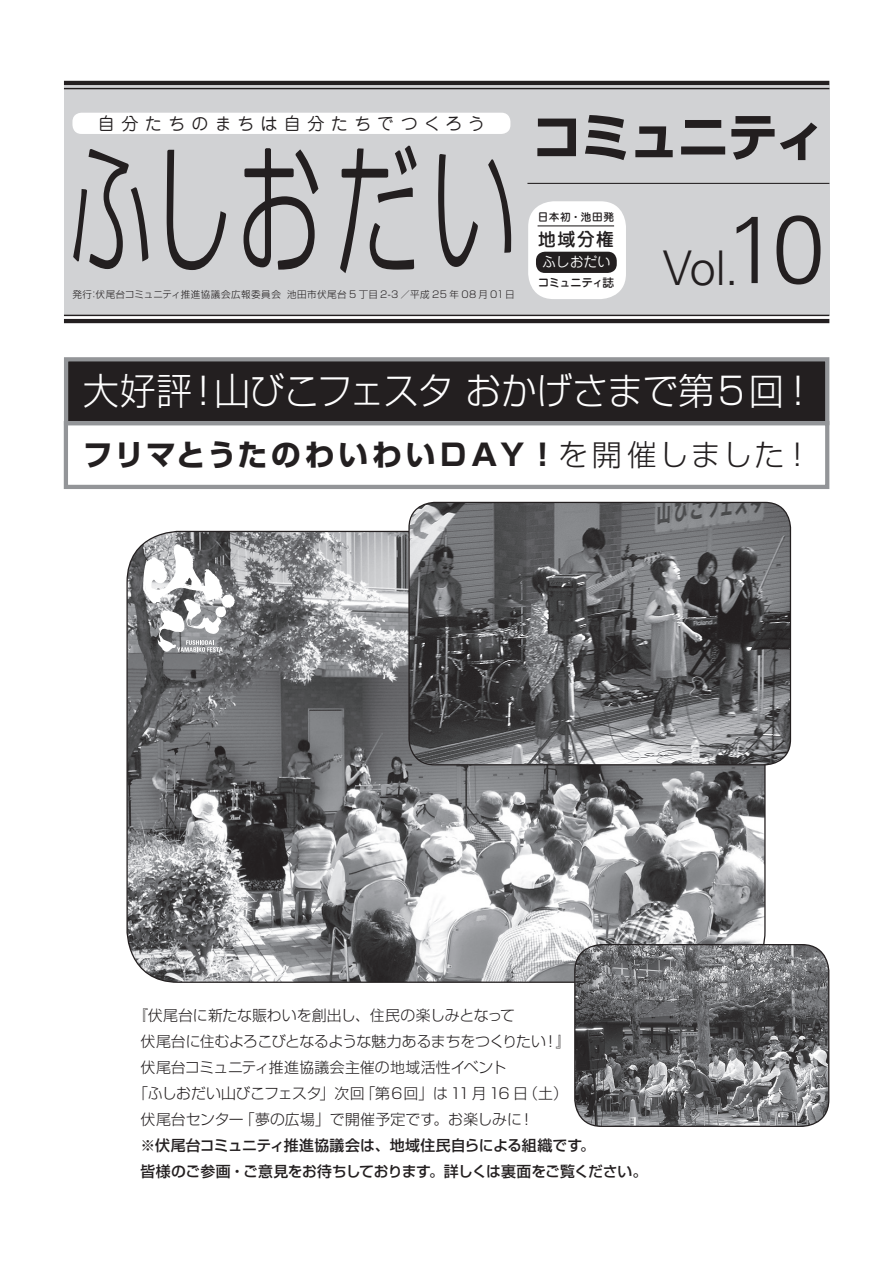
<style>
.page{position:relative;width:893px;height:1263px;background:#fff}
.page>*{position:absolute;margin:0;border:0;box-sizing:border-box;transform-origin:0 0}
.t1{font:700 51px "Shin Go Pro";letter-spacing:-.045em;color:#231f20}
.t2{font:300 47.85px "Univers";color:#231f20}
.t3{font:300 37.2px "Shin Go Pro";letter-spacing:-.01em;color:#fff;scale:.96 1}
.t4{font:700 29.7px "Shin Go Pro";letter-spacing:.065em;color:#231f20}
.t5{font:500 18px "Jun 34 Pro";color:#231f20}
.t6{font:16.95px "Jun 201 Pro";letter-spacing:.365em;color:#231f20}
.t7{font:300 14.85px "Shin Go Pro";letter-spacing:-.005em;color:#231f20}
.t8{font:500 14.85px/26.1px "Shin Go Pro";letter-spacing:-.01em;color:#231f20}
.t9{font:300 14.85px "Shin Go Pro";letter-spacing:-.03em;color:#231f20}
.t10{font:13.8px "Jun 201 Pro";color:#fff}
.t11{font:500 11.7px "Jun 34 Pro";letter-spacing:-.075em;color:#231f20}
.t12{font:500 10.65px "Jun 34 Pro";letter-spacing:.075em;color:#231f20}
.t13{font:300 9.6px "Shin Go Pro";letter-spacing:.035em;color:#231f20}
.s1{font-size:95.7px}
.s2{font-weight:300}
</style>
<div class="page">
<div style="left:64px;top:85px;width:765px;height:230px;background:#d1d2d4"></div>
<hr style="left:64px;top:81px;width:765px;height:4px;background:#231f20">
<hr style="left:64px;top:88px;width:765px;height:1px;background:#231f20">
<hr style="left:64px;top:315px;width:765px;height:1px;background:#231f20">
<hr style="left:64px;top:319px;width:765px;height:4px;background:#231f20">
<hr style="left:527px;top:183px;width:302px;height:1px;background:#231f20">
<div style="left:528px;top:201px;width:98px;height:98px;background:#fff;border-radius:26px"></div>
<hr style="left:538px;top:225px;width:76px;height:1px;background:#231f20">
<div style="left:536px;top:252px;width:81px;height:21px;background:#231f20;border-radius:9px"></div>
<img style="left:127px;top:531px;width:637px;height:451px">
<div style="left:66px;top:359px;width:761px;height:64px;background:#231f20"></div>
<div style="left:64px;top:357px;width:765px;height:68px;border:4px solid #939598"></div>
<div style="left:64px;top:421px;width:765px;height:68px;border:4px solid #939598"></div>
<svg style="left:143px;top:544px;width:92px;height:108px"></svg>
<img style="left:575px;top:945px;width:254px;height:181px">
<div style="left:574px;top:944px;width:255px;height:183px;border:1px solid #231f20;border-radius:27px"></div>
<img style="left:409px;top:502px;width:381px;height:263px">
<div style="left:408px;top:502px;width:383px;height:263px;border:1px solid #231f20;border-radius:26px"></div>
<svg style="left:73px;top:149px;width:75px;height:120px"></svg>
<svg style="left:167px;top:150px;width:59px;height:120px"></svg>
<svg style="left:244px;top:148px;width:74px;height:122px"></svg>
<svg style="left:340px;top:146px;width:76px;height:127px"></svg>
<svg style="left:438px;top:154px;width:73px;height:113px"></svg>
<div style="left:72px;top:113px;width:438px;height:21px;background:#fff;border-radius:9px"></div>
<p class="t6" style="left:98px;top:110px;width:388px">自分たちのまちは自分たちでつくろう</p>
<p class="t13" style="left:72px;top:286px;width:444px">発行：伏尾台コミュニティ推進協議会広報委員会 池田市伏尾台 5 丁目 2-3 ／平成 25 年 08 月 01日</p>
<h1 class="t1" style="left:532px;top:97px;width:295px">コミュニティ</h1>
<p class="t12" style="left:538px;top:209px;width:78px">日本初・池田発</p>
<p class="t5" style="left:538px;top:225px;width:78px">地域分権</p>
<p class="t11" style="left:538px;top:273px;width:78px">コミュニティ誌</p>
<p class="t10" style="left:542px;top:251px;width:71px">ふしおだい</p>
<h2 class="t2" style="left:663px;top:240px;width:164px">Vol.<span class="s1">10</span></h2>
<h3 class="t3" style="left:83px;top:360px;width:752px">大好評！山びこフェスタ おかげさまで第5回 !</h3>
<h3 class="t4" style="left:83px;top:431px;width:731px">フリマとうたのわいわいＤＡＹ ! <span class="s2">を開催しました！</span></h3>
<p class="t7" style="left:133px;top:1003px;width:384px">『伏尾台に新たな賑わいを創出し、住民の楽しみとなって</p>
<p class="t7" style="left:140px;top:1029px;width:432px">伏尾台に住むよろこびとなるような魅力あるまちをつくりたい！』</p>
<p class="t7" style="left:140px;top:1055px;width:368px">伏尾台コミュニティ推進協議会主催の地域活性イベント</p>
<p class="t9" style="left:133px;top:1081px;width:437px">「ふしおだい山びこフェスタ」次回「第６回」は11月16 日（土）</p>
<p class="t7" style="left:140px;top:1107px;width:395px">伏尾台センター「夢の広場」で開催予定です。お楽しみに！</p>
<p class="t8" style="left:140px;top:1131px;width:508px">※伏尾台コミュニティ推進協議会は、地域住民自らによる組織です。<br>皆様のご参画・ご意見をお待ちしております。詳しくは裏面をご覧ください。</p>
</div>
